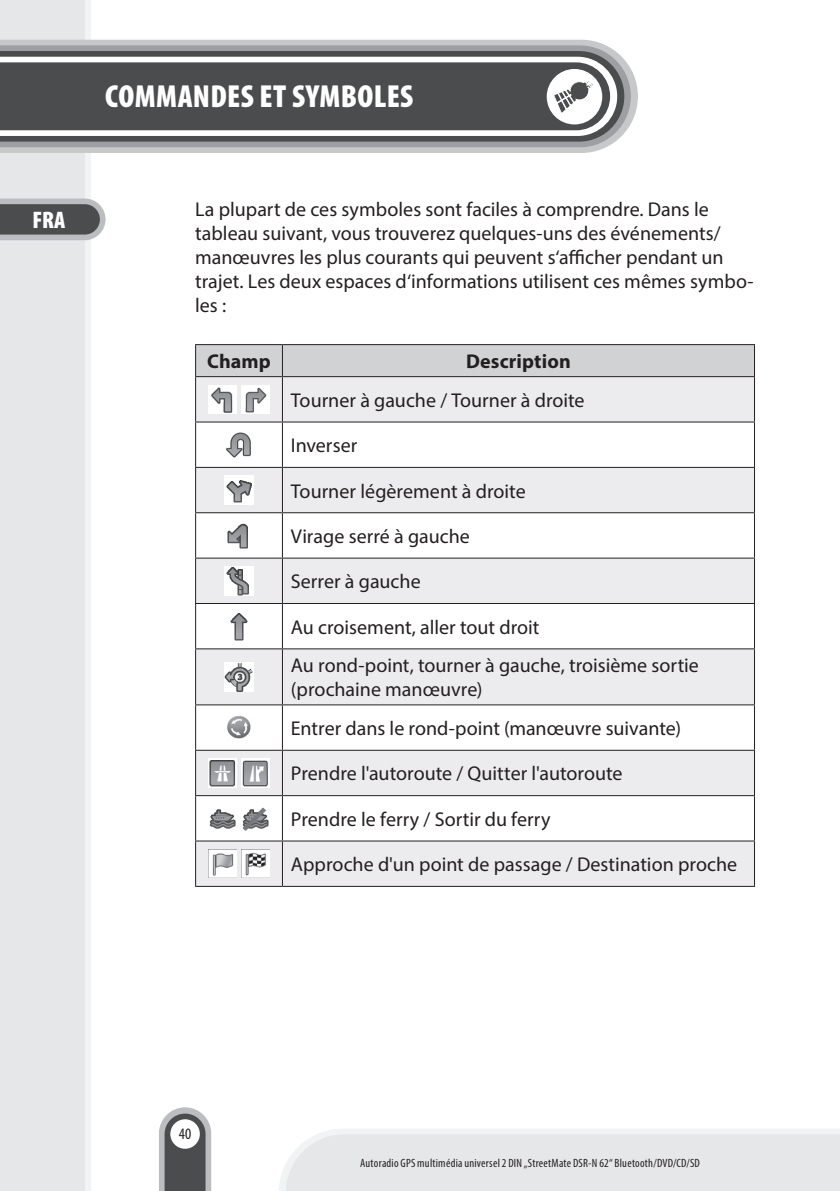
<style>
.page{position:relative;width:840px;height:1191px;background:#fff}
.page>*{position:absolute;margin:0;border:0;box-sizing:border-box;transform-origin:0 0}
.t1{font:900 condensed 32px "Myriad Pro";letter-spacing:.01em;color:#fff}
.t2{font:900 condensed 24px "Myriad Pro";color:#fff}
.t3{font:20px/24px "Myriad Pro";color:#231f20}
.t4{font:700 20px "Myriad Pro";letter-spacing:.005em;color:#231f20}
.t5{font:condensed 16px "Myriad Pro";color:#231f20}
.t6{font:condensed 12px "Myriad Pro";letter-spacing:.02em;color:#231f20}
</style>
<div class="page">
<div style="left:0;top:0;width:85px;height:1191px;background:#e6e7e9"></div>
<div style="left:85px;top:0;width:6px;height:1191px;background:#f2f3f4"></div>
<svg style="left:159px;top:1107px;width:52px;height:84px"></svg>
<svg style="left:279px;top:1129px;width:561px;height:62px;background:#e7e8ea"></svg>
<svg style="left:0;top:198px;width:105px;height:42px;background:#737476"></svg>
<svg style="left:0;top:40px;width:637px;height:113px;background:#cccdce"></svg>
<svg style="left:0;top:45px;width:630px;height:102px;background:#a4a6a9"></svg>
<svg style="left:0;top:51px;width:624px;height:91px;background:#5a5b5c"></svg>
<svg style="left:0;top:57px;width:617px;height:79px"></svg>
<div style="left:0;top:62px;width:609px;height:68px;background:#4b4c4d"></div>
<div style="left:546px;top:69px;width:56px;height:55px;background:#fff;border-radius:50%"></div>
<svg style="left:554px;top:81px;width:39px;height:32px"></svg>
<div style="left:196px;top:345px;width:557px;height:31px;background:#d1d2d4"></div>
<div style="left:196px;top:377px;width:557px;height:509px;background:#ececee"></div>
<svg style="left:196px;top:422px;width:557px;height:418px"></svg>
<hr style="left:195px;top:468px;width:1px;height:44px;background:#231f20">
<hr style="left:282px;top:468px;width:1px;height:44px;background:#231f20">
<hr style="left:753px;top:468px;width:1px;height:44px;background:#231f20">
<hr style="left:195px;top:512px;width:87px;height:1px;background:#231f20">
<hr style="left:195px;top:513px;width:1px;height:44px;background:#231f20">
<hr style="left:282px;top:512px;width:472px;height:1px;background:#231f20">
<hr style="left:282px;top:513px;width:1px;height:44px;background:#231f20">
<hr style="left:753px;top:513px;width:1px;height:44px;background:#231f20">
<hr style="left:195px;top:557px;width:87px;height:1px;background:#231f20">
<hr style="left:195px;top:558px;width:1px;height:45px;background:#231f20">
<hr style="left:282px;top:557px;width:472px;height:1px;background:#231f20">
<hr style="left:282px;top:558px;width:1px;height:45px;background:#231f20">
<hr style="left:753px;top:558px;width:1px;height:45px;background:#231f20">
<hr style="left:195px;top:603px;width:87px;height:1px;background:#231f20">
<hr style="left:195px;top:604px;width:1px;height:44px;background:#231f20">
<hr style="left:282px;top:603px;width:472px;height:1px;background:#231f20">
<hr style="left:282px;top:604px;width:1px;height:44px;background:#231f20">
<hr style="left:753px;top:604px;width:1px;height:44px;background:#231f20">
<hr style="left:195px;top:648px;width:87px;height:1px;background:#231f20">
<hr style="left:195px;top:649px;width:1px;height:55px;background:#231f20">
<hr style="left:282px;top:648px;width:472px;height:1px;background:#231f20">
<hr style="left:282px;top:649px;width:1px;height:55px;background:#231f20">
<hr style="left:753px;top:649px;width:1px;height:55px;background:#231f20">
<hr style="left:195px;top:704px;width:87px;height:1px;background:#231f20">
<hr style="left:195px;top:705px;width:1px;height:44px;background:#231f20">
<hr style="left:282px;top:704px;width:472px;height:1px;background:#231f20">
<hr style="left:282px;top:705px;width:1px;height:44px;background:#231f20">
<hr style="left:753px;top:705px;width:1px;height:44px;background:#231f20">
<hr style="left:195px;top:749px;width:87px;height:1px;background:#231f20">
<hr style="left:195px;top:750px;width:1px;height:45px;background:#231f20">
<hr style="left:282px;top:749px;width:472px;height:1px;background:#231f20">
<hr style="left:282px;top:750px;width:1px;height:45px;background:#231f20">
<hr style="left:753px;top:750px;width:1px;height:45px;background:#231f20">
<hr style="left:195px;top:795px;width:87px;height:1px;background:#231f20">
<hr style="left:195px;top:796px;width:1px;height:44px;background:#231f20">
<hr style="left:282px;top:795px;width:472px;height:1px;background:#231f20">
<hr style="left:282px;top:796px;width:1px;height:44px;background:#231f20">
<hr style="left:753px;top:796px;width:1px;height:44px;background:#231f20">
<hr style="left:195px;top:344px;width:87px;height:1px;background:#231f20">
<hr style="left:195px;top:345px;width:1px;height:31px;background:#231f20">
<hr style="left:282px;top:344px;width:472px;height:1px;background:#231f20">
<hr style="left:282px;top:345px;width:1px;height:31px;background:#231f20">
<hr style="left:753px;top:345px;width:1px;height:31px;background:#231f20">
<hr style="left:195px;top:376px;width:87px;height:1px;background:#231f20">
<hr style="left:195px;top:377px;width:1px;height:44px;background:#231f20">
<hr style="left:282px;top:376px;width:472px;height:1px;background:#231f20">
<hr style="left:282px;top:377px;width:1px;height:44px;background:#231f20">
<hr style="left:753px;top:377px;width:1px;height:44px;background:#231f20">
<hr style="left:195px;top:421px;width:87px;height:1px;background:#231f20">
<hr style="left:195px;top:422px;width:1px;height:45px;background:#231f20">
<hr style="left:282px;top:421px;width:472px;height:1px;background:#231f20">
<hr style="left:282px;top:422px;width:1px;height:45px;background:#231f20">
<hr style="left:753px;top:422px;width:1px;height:45px;background:#231f20">
<hr style="left:195px;top:467px;width:87px;height:1px;background:#231f20">
<hr style="left:282px;top:467px;width:472px;height:1px;background:#231f20">
<hr style="left:195px;top:840px;width:87px;height:1px;background:#231f20">
<hr style="left:195px;top:841px;width:1px;height:45px;background:#231f20">
<hr style="left:282px;top:840px;width:472px;height:1px;background:#231f20">
<hr style="left:282px;top:841px;width:1px;height:45px;background:#231f20">
<hr style="left:753px;top:841px;width:1px;height:45px;background:#231f20">
<hr style="left:195px;top:886px;width:87px;height:1px;background:#231f20">
<hr style="left:282px;top:886px;width:472px;height:1px;background:#231f20">
<img style="left:208px;top:385px;width:29px;height:28px">
<img style="left:241px;top:385px;width:28px;height:28px">
<img style="left:225px;top:430px;width:28px;height:29px">
<img style="left:225px;top:476px;width:28px;height:28px">
<img style="left:225px;top:521px;width:28px;height:28px">
<img style="left:225px;top:566px;width:28px;height:29px">
<img style="left:225px;top:612px;width:28px;height:28px">
<img style="left:225px;top:662px;width:28px;height:29px">
<img style="left:225px;top:713px;width:28px;height:28px">
<img style="left:208px;top:759px;width:29px;height:28px">
<img style="left:241px;top:759px;width:28px;height:28px">
<img style="left:208px;top:804px;width:29px;height:28px">
<img style="left:241px;top:804px;width:28px;height:28px">
<img style="left:208px;top:849px;width:29px;height:29px">
<img style="left:241px;top:849px;width:28px;height:29px">
<p class="t2" style="left:33px;top:207px;width:34px">FRA</p>
<h1 class="t1" style="left:105px;top:78px;width:309px">COMMANDES ET SYMBOLES</h1>
<p class="t3" style="left:195px;top:197px;width:560px">La plupart de ces symboles sont faciles à comprendre. Dans le tableau suivant, vous trouverez quelques-uns des événements/ manœuvres les plus courants qui peuvent s‘afficher pendant un trajet. Les deux espaces d‘informations utilisent ces mêmes symbo&shy;les :</p>
<p class="t4" style="left:207px;top:348px;width:65px">Champ</p>
<p class="t4" style="left:466px;top:348px;width:106px">Description</p>
<p class="t3" style="left:291px;top:388px;width:295px">Tourner à gauche / Tourner à droite</p>
<p class="t3" style="left:291px;top:433px;width:68px">Inverser</p>
<p class="t3" style="left:291px;top:478px;width:236px">Tourner légèrement à droite</p>
<p class="t3" style="left:291px;top:524px;width:180px">Virage serré à gauche</p>
<p class="t3" style="left:291px;top:569px;width:131px">Serrer à gauche</p>
<p class="t3" style="left:291px;top:607px;width:409px;line-height:38.6px">Au croisement, aller tout droit<br>Au rond-point, tourner à gauche, troisième sortie</p>
<p class="t3" style="left:291px;top:670px;width:391px;line-height:38.6px">(prochaine manœuvre)<br>Entrer dans le rond-point (manœuvre suivante)</p>
<p class="t3" style="left:291px;top:761px;width:333px">Prendre l'autoroute / Quitter l'autoroute</p>
<p class="t3" style="left:291px;top:807px;width:261px">Prendre le ferry / Sortir du ferry</p>
<p class="t3" style="left:291px;top:852px;width:447px">Approche d'un point de passage / Destination proche</p>
<p class="t5" style="left:178px;top:1123px;width:14px">40</p>
<p class="t6" style="left:360px;top:1155px;width:341px">Autoradio GPS multimédia universel 2 DIN „StreetMate DSR-N 62“ Bluetooth/DVD/CD/SD</p>
</div>
